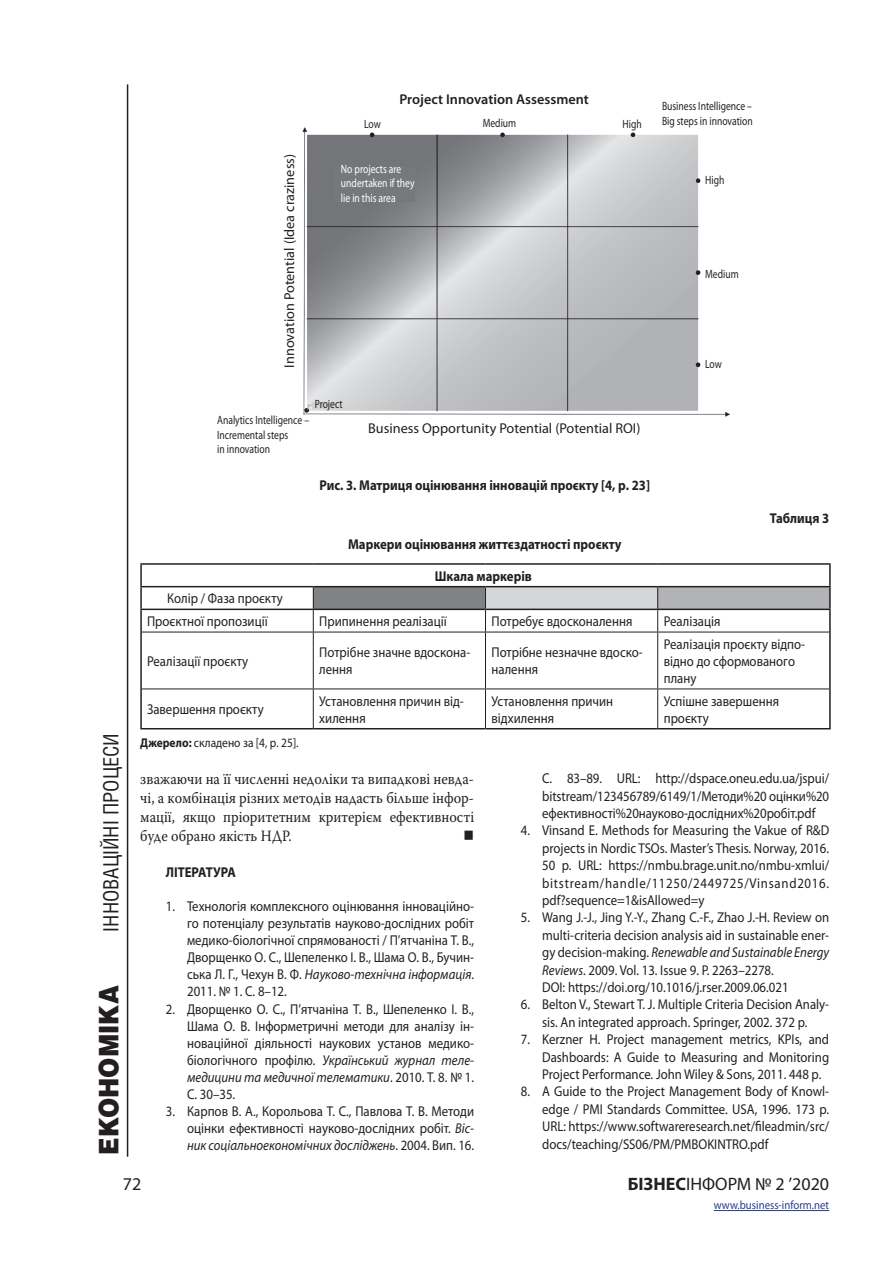
<style>
.page{position:relative;width:893px;height:1263px;background:#fff}
.page>*{position:absolute;margin:0;border:0;box-sizing:border-box;transform-origin:0 0}
.t1{font:900 27px "Helios";color:#231f20;scale:.9 1}
.t2{font:21px "Helios Cond";color:#231f20}
.t3{font:18px "Myriad Pro";color:#231f20}
.Osnova{font:15.75px/18.9px "Warnock Pro";color:#231f20;text-align:justify;scale:.9 1}
.Osnova-2{font:15.75px "Wingdings";color:#231f20;scale:.9 1}
.Literat{font:14.25px/17.4px "Myriad Pro";color:#231f20;text-align:justify;scale:.9 1}
.Table{font:14.25px/17.1px "Myriad Pro";color:#231f20;scale:.9 1}
.Title_table{font:700 14.25px "Myriad Pro";color:#231f20;scale:.9 1}
.Literat-2{font:14.25px "Myriad Pro";color:#231f20}
.t4{font:600 14.25px "Myriad Pro";color:#231f20}
.Table-2{font:700 14.25px "Myriad Pro";color:#231f20;scale:.9 1}
.Literat-3{font:700 14.25px "Myriad Pro";color:#231f20;scale:.9 1}
.Snoska{font:12.75px "Myriad Pro";color:#231f20;scale:.9 1}
.t5{font:12px/14.4px "Myriad Pro";color:#231f20;scale:.8 1}
.t6{font:12px/14.4px "Myriad Pro";color:#fff;scale:.8 1}
.t7{font:12px "Myriad Pro";color:#253f8e;scale:.9 1}
.s1{font-weight:700}
.s2{font-style:italic}
</style>
<div class="page">
<hr style="left:127px;top:84px;width:1px;height:1073px;background:#231f20">
<hr style="left:714px;top:1210px;width:115px;height:1px;background:#253f8e">
<img style="left:302px;top:127px;width:428px;height:290px">
<div style="left:662px;top:110px;width:94px;height:19px;background:#fff"></div>
<div style="left:361px;top:122px;width:21px;height:7px;background:#fff"></div>
<div style="left:487px;top:122px;width:29px;height:10px;background:#fff"></div>
<div style="left:623px;top:122px;width:18px;height:7px;background:#fff"></div>
<div style="left:334px;top:168px;width:80px;height:34px;background:#76787b"></div>
<div style="left:313px;top:402px;width:23px;height:6px;background:#d1d2d4"></div>
<div style="left:702px;top:360px;width:18px;height:8px;background:#fff"></div>
<div style="left:705px;top:267px;width:29px;height:11px;background:#fff"></div>
<div style="left:702px;top:176px;width:18px;height:9px;background:#fff"></div>
<div style="left:313px;top:587px;width:172px;height:22px;background:#808285"></div>
<div style="left:485px;top:587px;width:173px;height:22px;background:#d5d6d8"></div>
<div style="left:658px;top:587px;width:172px;height:22px;background:#b2b3b7"></div>
<hr style="left:140px;top:563px;width:173px;height:2px;background:#231f20">
<hr style="left:140px;top:565px;width:2px;height:21px;background:#231f20">
<hr style="left:313px;top:563px;width:172px;height:2px;background:#231f20">
<hr style="left:485px;top:563px;width:173px;height:2px;background:#231f20">
<hr style="left:658px;top:563px;width:173px;height:2px;background:#231f20">
<hr style="left:829px;top:565px;width:2px;height:21px;background:#231f20">
<hr style="left:140px;top:610px;width:2px;height:22px;background:#231f20">
<hr style="left:829px;top:610px;width:2px;height:22px;background:#231f20">
<hr style="left:140px;top:632px;width:2px;height:57px;background:#231f20">
<hr style="left:829px;top:632px;width:2px;height:57px;background:#231f20">
<hr style="left:140px;top:689px;width:2px;height:39px;background:#231f20">
<hr style="left:829px;top:689px;width:2px;height:39px;background:#231f20">
<hr style="left:140px;top:728px;width:173px;height:1px;background:#231f20">
<hr style="left:313px;top:728px;width:172px;height:1px;background:#231f20">
<hr style="left:485px;top:728px;width:173px;height:1px;background:#231f20">
<hr style="left:658px;top:728px;width:173px;height:1px;background:#231f20">
<svg style="left:313px;top:587px;width:1px;height:45px"></svg>
<svg style="left:485px;top:587px;width:1px;height:45px"></svg>
<svg style="left:657px;top:587px;width:1px;height:45px"></svg>
<hr style="left:142px;top:632px;width:171px;height:1px;background:#231f20">
<hr style="left:313px;top:632px;width:172px;height:1px;background:#231f20">
<hr style="left:313px;top:632px;width:1px;height:56px;background:#231f20">
<hr style="left:485px;top:632px;width:173px;height:1px;background:#231f20">
<hr style="left:485px;top:632px;width:1px;height:56px;background:#231f20">
<hr style="left:658px;top:632px;width:171px;height:1px;background:#231f20">
<hr style="left:657px;top:632px;width:1px;height:56px;background:#231f20">
<hr style="left:142px;top:688px;width:171px;height:1px;background:#231f20">
<hr style="left:313px;top:688px;width:172px;height:1px;background:#231f20">
<hr style="left:313px;top:689px;width:1px;height:39px;background:#231f20">
<hr style="left:485px;top:688px;width:173px;height:1px;background:#231f20">
<hr style="left:485px;top:689px;width:1px;height:39px;background:#231f20">
<hr style="left:658px;top:688px;width:171px;height:1px;background:#231f20">
<hr style="left:657px;top:689px;width:1px;height:39px;background:#231f20">
<hr style="left:140px;top:586px;width:173px;height:1px;background:#231f20">
<hr style="left:140px;top:587px;width:2px;height:22px;background:#231f20">
<hr style="left:313px;top:586px;width:172px;height:1px;background:#231f20">
<hr style="left:485px;top:586px;width:173px;height:1px;background:#231f20">
<hr style="left:658px;top:586px;width:173px;height:1px;background:#231f20">
<hr style="left:829px;top:587px;width:2px;height:22px;background:#231f20">
<hr style="left:140px;top:609px;width:173px;height:1px;background:#231f20">
<hr style="left:313px;top:609px;width:172px;height:1px;background:#231f20">
<hr style="left:485px;top:609px;width:173px;height:1px;background:#231f20">
<hr style="left:658px;top:609px;width:173px;height:1px;background:#231f20">
<p class="Literat-2" style="left:281px;top:368px;width:215px;rotate:-90deg">Innovation Potential (Idea craziness)</p>
<p class="t4" style="left:399px;top:90px;width:191px">Project Innovation Assessment</p>
<p class="t5" style="left:662px;top:99px;width:114px">Business Intelligence –</p>
<p class="t5" style="left:364px;top:116px;width:22px">Low</p>
<p class="t5" style="left:662px;top:113px;width:115px">Big steps in innovation</p>
<p class="t6" style="left:341px;top:161px;width:94px">No projects are undertaken if they lie in this area</p>
<p class="t5" style="left:483px;top:116px;width:43px">Medium</p>
<p class="t5" style="left:623px;top:116px;width:26px">High</p>
<p class="t5" style="left:705px;top:173px;width:26px">High</p>
<p class="t5" style="left:705px;top:266px;width:43px">Medium</p>
<p class="t5" style="left:315px;top:397px;width:37px">Project</p>
<p class="t5" style="left:705px;top:356px;width:22px">Low</p>
<h2 class="t2" style="left:98px;top:931px;width:200px;rotate:-90deg">ІННОВАЦІЙНІ ПРОЦЕСИ</h2>
<h1 class="t1" style="left:92px;top:1154px;width:189px;rotate:-90deg">ЕКОНОМІКА</h1>
<p class="t5" style="left:217px;top:413px;width:116px">Analytics Intelligence –<br>Incremental steps<br>in innovation</p>
<p class="Literat-2" style="left:368px;top:420px;width:274px">Business Opportunity Potential (Potential ROI)</p>
<p class="Title_table" style="left:319px;top:476px;width:369px">Рис. 3. Матриця оцінювання інновацій проєкту [4, р. 23]</p>
<p class="Title_table" style="left:348px;top:535px;width:305px">Маркери оцінювання життєздатності проєкту</p>
<p class="Table-2" style="left:435px;top:567px;width:110px">Шкала маркерів</p>
<p class="Title_table" style="left:770px;top:509px;width:67px">Таблиця 3</p>
<p class="Table" style="left:167px;top:590px;width:130px">Колір / Фаза проєкту</p>
<p class="Table" style="left:147px;top:612px;width:136px">Проєктної пропозиції</p>
<p class="Table" style="left:319px;top:612px;width:143px">Припинення реалізації</p>
<p class="Table" style="left:491px;top:612px;width:158px">Потребує вдосконалення</p>
<p class="Table" style="left:664px;top:612px;width:65px">Реалізація</p>
<p class="Table" style="left:147px;top:652px;width:114px">Реалізації проєкту</p>
<p class="Table" style="left:319px;top:644px;width:169px">Потрібне значне вдоскона&shy;лення</p>
<p class="Table" style="left:491px;top:644px;width:170px">Потрібне незначне вдоско&shy;налення</p>
<p class="Table" style="left:664px;top:635px;width:159px">Реалізація проєкту відпо&shy;відно до сформованого плану</p>
<p class="Table" style="left:147px;top:701px;width:131px">Завершення проєкту</p>
<p class="Table" style="left:319px;top:692px;width:162px">Установлення причин від&shy;хилення</p>
<p class="Table" style="left:491px;top:692px;width:137px">Установлення причин відхилення</p>
<p class="Table" style="left:664px;top:692px;width:130px">Успішне завершення проєкту</p>
<p class="Snoska" style="left:140px;top:735px;width:177px"><span class="s1">Джерело:</span> складено за [4, р. 25].</p>
<p class="Osnova" style="left:140px;top:769px;width:372px">зважаючи на її численні недоліки та випадкові невда&shy;чі, а комбінація різних методів надасть більше інфор&shy;мації, якщо пріоритетним критерієм ефективності буде обрано якість НДР.</p>
<p class="Literat" style="left:542px;top:769px;width:320px">С. 83–89. URL: http://dspace.oneu.edu.ua/jspui/ bitstream/123456789/6149/1/Методи%20 оцінки%20 ефективності%20науково-дослідних%20робіт.pdf</p>
<p class="Literat" style="left:542px;top:822px;width:320px;text-indent:-21px">4. Vinsand E. Methods for Measuring the Vakue of R&amp;D projects in Nordic TSOs. Master’s Thesis. Norway, 2016.<br>50 p. URL: https://nmbu.brage.unit.no/nmbu-xmlui/ bitstream/handle/11250/2449725/Vinsand2016. pdf?sequence=1&amp;isAllowed=y</p>
<p class="Literat" style="left:542px;top:909px;width:320px;text-indent:-21px">5. Wang J.-J., Jing Y.-Y., Zhang C.-F., Zhao J.-H. Review on multi-criteria decision analysis aid in sustainable ener&shy;gy decision-making. <span class="s2">Renewable and Sustainable Energy Reviews</span>. 2009. Vol. 13. Issue 9. P. 2263–2278.</p>
<p class="Literat" style="left:542px;top:978px;width:275px">DOI: https://doi.org/10.1016/j.rser.2009.06.021</p>
<p class="Literat" style="left:521px;top:996px;width:344px;text-align:center">6. Belton V., Stewart T. J. Multiple Criteria Decision Analy&shy;sis. An integrated approach. Springer, 2002. 372 p.</p>
<p class="Literat" style="left:542px;top:1030px;width:320px;text-indent:-21px">7. Kerzner H. Project management metrics, KPIs, and Dashboards: A Guide to Measuring and Monitoring Project Performance. John Wiley &amp; Sons, 2011. 448 р.</p>
<p class="Literat" style="left:542px;top:1083px;width:320px;text-indent:-21px">8. A Guide to the Project Management Body of Knowl&shy;edge / PMI Standards Committee. USA, 1996. 173 p.<br>URL: https://www.softwareresearch.net/fileadmin/src/ docs/teaching/SS06/PM/PMBOKINTRO.pdf</p>
<p class="Osnova-2" style="left:464px;top:826px;width:13px">■</p>
<p class="Literat-3" style="left:166px;top:863px;width:79px">ЛІТЕРАТУРА</p>
<p class="Literat" style="left:187px;top:897px;width:320px;text-indent:-21px">1. Технологія комплексного оцінювання інноваційно&shy;го потенціалу результатів науково-дослідних робіт медико-біологічної спрямованості / П’ятчаніна Т. В., Дворщенко О. С., Шепеленко І. В., Шама О. В., Бучин&shy;ська Л. Г., Чехун В. Ф. <span class="s2">Науково-технічна інформація</span>.<br>2011. № 1. С. 8–12.</p>
<p class="Literat" style="left:187px;top:1000px;width:320px;text-indent:-21px">2. Дворщенко О. С., П’ятчаніна Т. В., Шепеленко І. В., Шама О. В. Інформетричні методи для аналізу ін&shy;новаційної діяльності наукових установ медико&shy;біологічного профілю. <span class="s2">Український журнал теле&shy;медицини та медичної телематики</span>. 2010. Т. 8. № 1.<br>С. 30–35.</p>
<p class="Literat" style="left:187px;top:1102px;width:320px;text-indent:-21px">3. Карпов В. А., Корольова Т. С., Павлова Т. В. Методи оцінки ефективності науково-дослідних робіт. <span class="s2">Віс&shy;ник соціальноекономічних досліджень</span>. 2004. Вип. 16.</p>
<p class="t3" style="left:123px;top:1173px;width:20px">72</p>
<p class="t3" style="left:628px;top:1173px;width:203px"><span class="s1">БІЗНЕС</span>ІНФОРМ № 2 ’2020</p>
<p class="t7" style="left:714px;top:1198px;width:130px">www.business-inform.net</p>
</div>
